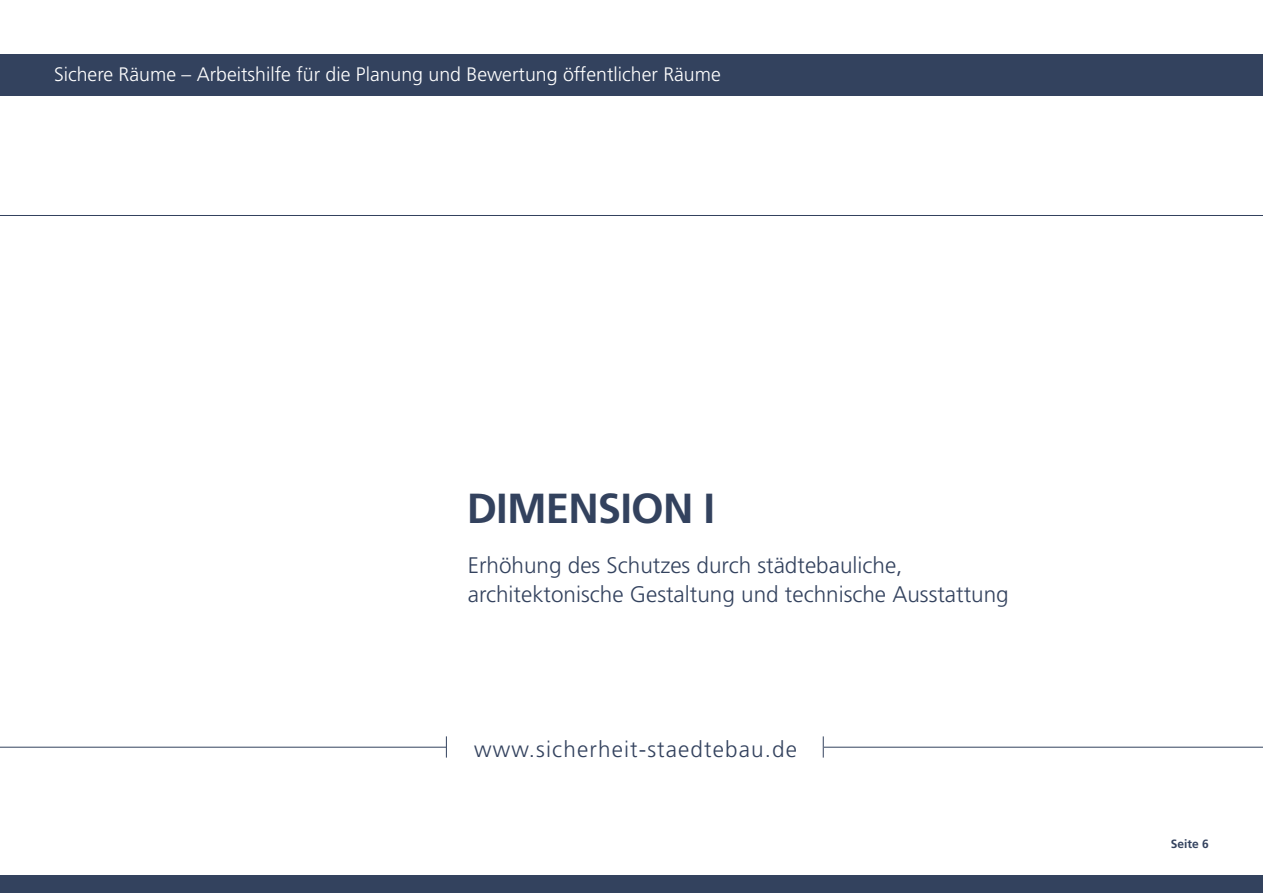
<style>
.page{position:relative;width:1263px;height:893px;background:#fff}
.page>*{position:absolute;margin:0;border:0;box-sizing:border-box;transform-origin:0 0}
.t1{font:700 42px "Frutiger LT Std";letter-spacing:-.02em;color:#33425e}
.t2{font:300 22.5px/28.5px "Frutiger LT Std";color:#33425e}
.t3{font:300 22.5px "Frutiger LT Std";letter-spacing:.05em;color:#33425e}
.t4{font:300 19.5px "Frutiger LT Std";color:#fff}
.t5{font:700 12px "Frutiger LT Std";color:#33425e}
</style>
<div class="page">
<div style="left:0;top:55px;width:1263px;height:41px;background:#33425e"></div>
<hr style="left:0;top:215px;width:1263px;height:1px;background:#33425e">
<hr style="left:0;top:747px;width:447px;height:1px;background:#33425e">
<hr style="left:823px;top:747px;width:440px;height:1px;background:#33425e">
<div style="left:0;top:876px;width:1263px;height:17px;background:#33425e"></div>
<svg style="left:446px;top:736px;width:1px;height:22px"></svg>
<svg style="left:823px;top:736px;width:1px;height:22px"></svg>
<p class="t4" style="left:54px;top:63px;width:668px">Sichere Räume – Arbeitshilfe für die Planung und Bewertung öffentlicher Räume</p>
<h1 class="t1" style="left:467px;top:484px;width:250px">DIMENSION I</h1>
<p class="t2" style="left:468px;top:551px;width:542px">Erhöhung des Schutzes durch städtebauliche, architektonische Gestaltung und technische Ausstattung</p>
<p class="t3" style="left:474px;top:737px;width:324px">www.sicherheit-staedtebau.de</p>
<p class="t5" style="left:1171px;top:837px;width:40px">Seite 6</p>
</div>
